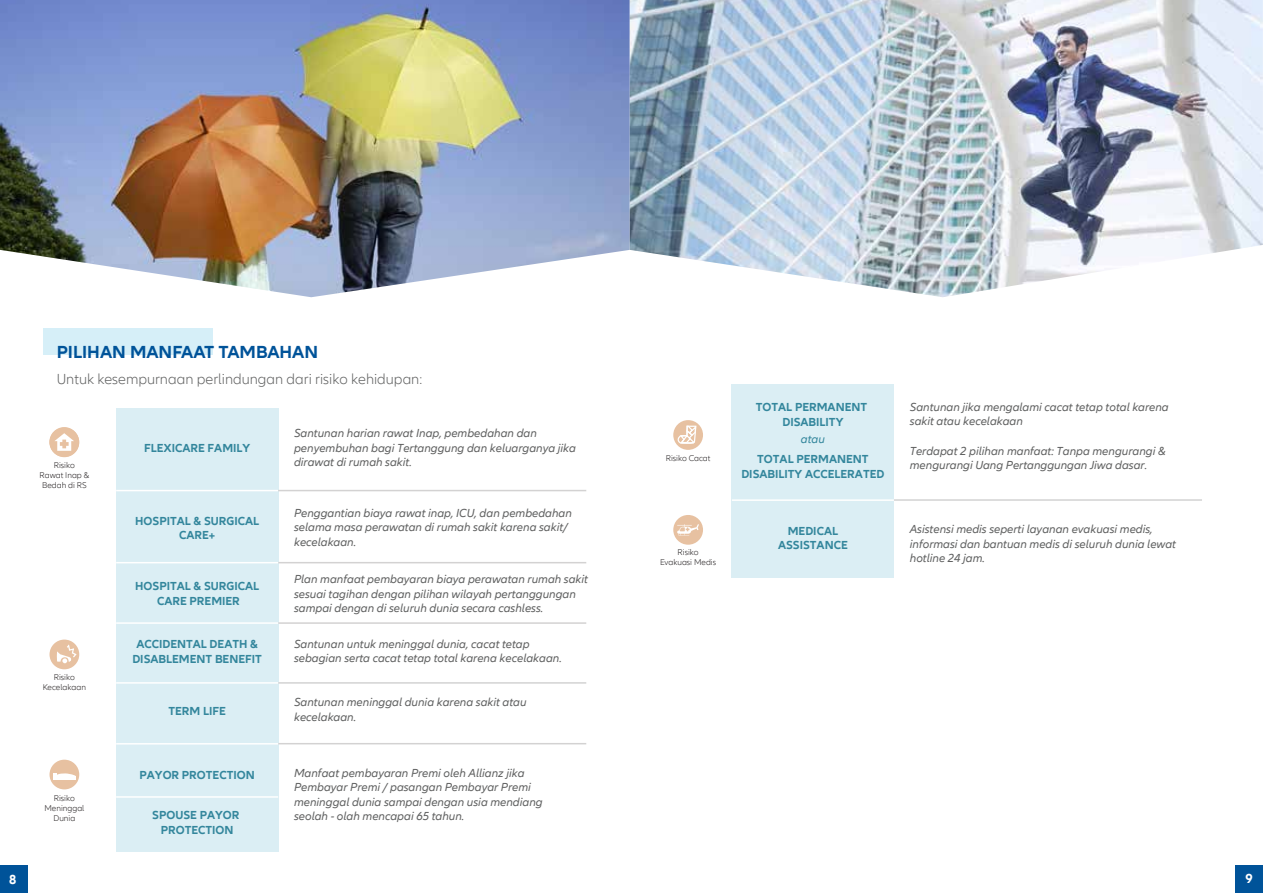
<style>
.page{position:relative;width:1263px;height:893px;background:#fff}
.page>*{position:absolute;margin:0;border:0;box-sizing:border-box;transform-origin:0 0}
.t1{font:700 18px "Allianz Neo";color:#005399}
.t2{font:300 15px "Allianz Neo";color:#606161}
.t3{font:700 13.5px "Allianz Neo";color:#fff}
.t4{font:italic 12px/14.4px "Allianz Neo";color:#606161}
.t5{font:700 12px/14.4px "Allianz Neo";color:#33869c;text-align:center}
.t6{font:italic 12px "Allianz Neo";color:#33869c}
.t7{font:300 8.55px/10.4px "Allianz Neo";color:#231f20;text-align:center}
</style>
<div class="page">
<div style="left:50px;top:640px;width:29px;height:29px;background:#e7c1a1;border-radius:50%"></div>
<svg style="left:57px;top:643px;width:21px;height:20px"></svg>
<div style="left:50px;top:760px;width:29px;height:29px;background:#e7c1a1;border-radius:50%"></div>
<hr style="left:53px;top:776px;width:22px;height:3px;background:#fff">
<svg style="left:54px;top:773px;width:22px;height:3px"></svg>
<div style="left:673px;top:420px;width:30px;height:30px;background:#e7c1a1;border-radius:50%"></div>
<div style="left:673px;top:515px;width:30px;height:30px;background:#e7c1a1;border-radius:50%"></div>
<svg style="left:677px;top:424px;width:22px;height:121px"></svg>
<div style="left:0;top:865px;width:28px;height:28px;background:#005399"></div>
<div style="left:1235px;top:865px;width:28px;height:28px;background:#005399"></div>
<div style="left:732px;top:384px;width:162px;height:194px;background:#dbeef4"></div>
<hr style="left:894px;top:499px;width:308px;height:2px;background:#d3d2d2">
<hr style="left:732px;top:499px;width:162px;height:2px;background:#fff">
<div style="left:116px;top:408px;width:162px;height:443px;background:#dbeef4"></div>
<hr style="left:116px;top:490px;width:162px;height:1px;background:#fff">
<hr style="left:278px;top:490px;width:308px;height:1px;background:#d3d2d2">
<hr style="left:278px;top:562px;width:308px;height:1px;background:#d3d2d2">
<hr style="left:278px;top:622px;width:308px;height:2px;background:#d3d2d2">
<hr style="left:278px;top:682px;width:308px;height:2px;background:#d3d2d2">
<hr style="left:278px;top:743px;width:308px;height:1px;background:#d3d2d2">
<hr style="left:116px;top:562px;width:162px;height:1px;background:#fff">
<hr style="left:116px;top:622px;width:162px;height:2px;background:#fff">
<hr style="left:116px;top:682px;width:162px;height:2px;background:#fff">
<hr style="left:116px;top:743px;width:162px;height:1px;background:#fff">
<hr style="left:116px;top:796px;width:162px;height:2px;background:#fff">
<div style="left:44px;top:329px;width:169px;height:26px;background:#d6eff8"></div>
<img style="left:0;top:0;width:1263px;height:297px">
<div style="left:49px;top:427px;width:30px;height:30px;background:#e7c1a1;border-radius:50%"></div>
<svg style="left:55px;top:431px;width:23px;height:20px"></svg>
<h1 class="t1" style="left:57px;top:342px;width:263px">PILIHAN MANFAAT TAMBAHAN</h1>
<p class="t2" style="left:57px;top:371px;width:367px">Untuk kesempurnaan perlindungan dari risiko kehidupan:</p>
<p class="t7" style="left:40px;top:460px;width:51px">Risiko<br>Rawat Inap &amp;<br>Bedah di RS</p>
<p class="t7" style="left:43px;top:672px;width:45px">Risiko<br>Kecelakaan</p>
<p class="t7" style="left:44px;top:793px;width:41px">Risiko<br>Meninggal<br>Dunia</p>
<p class="t5" style="left:144px;top:441px;width:108px">FLEXICARE FAMILY</p>
<p class="t5" style="left:135px;top:514px;width:125px">HOSPITAL &amp; SURGICAL<br>CARE+</p>
<p class="t5" style="left:135px;top:579px;width:125px">HOSPITAL &amp; SURGICAL<br>CARE PREMIER</p>
<p class="t5" style="left:132px;top:637px;width:131px">ACCIDENTAL DEATH &amp;<br>DISABLEMENT BENEFIT</p>
<p class="t5" style="left:168px;top:704px;width:59px">TERM LIFE</p>
<p class="t5" style="left:140px;top:768px;width:117px">PAYOR PROTECTION</p>
<p class="t5" style="left:152px;top:808px;width:89px">SPOUSE PAYOR<br>PROTECTION</p>
<p class="t4" style="left:294px;top:426px;width:283px">Santunan harian rawat Inap, pembedahan dan penyembuhan bagi Tertanggung dan keluarganya jika dirawat di rumah sakit.</p>
<p class="t4" style="left:294px;top:506px;width:279px">Penggantian biaya rawat inap, ICU, dan pembedahan selama masa perawatan di rumah sakit karena sakit/ kecelakaan.</p>
<p class="t4" style="left:294px;top:572px;width:295px">Plan manfaat pembayaran biaya perawatan rumah sakit sesuai tagihan dengan pilihan wilayah pertanggungan sampai dengan di seluruh dunia secara cashless.</p>
<p class="t4" style="left:294px;top:637px;width:269px">Santunan untuk meninggal dunia, cacat tetap sebagian serta cacat tetap total karena kecelakaan.</p>
<p class="t4" style="left:294px;top:696px;width:234px">Santunan meninggal dunia karena sakit atau kecelakaan.</p>
<p class="t4" style="left:294px;top:766px;width:250px">Manfaat pembayaran Premi oleh Allianz jika Pembayar Premi / pasangan Pembayar Premi meninggal dunia sampai dengan usia mendiang seolah - olah mencapai 65 tahun.</p>
<p class="t7" style="left:666px;top:453px;width:46px">Risiko Cacat</p>
<p class="t7" style="left:660px;top:547px;width:57px">Risiko<br>Evakuasi Medis</p>
<p class="t5" style="left:756px;top:400px;width:113px">TOTAL PERMANENT<br>DISABILITY</p>
<p class="t6" style="left:801px;top:433px;width:26px">atau</p>
<p class="t5" style="left:741px;top:452px;width:145px">TOTAL PERMANENT<br>DISABILITY ACCELERATED</p>
<p class="t5" style="left:778px;top:524px;width:71px">MEDICAL<br>ASSISTANCE</p>
<p class="t4" style="left:910px;top:400px;width:260px">Santunan jika mengalami cacat tetap total karena sakit atau kecelakaan</p>
<p class="t4" style="left:910px;top:444px;width:257px">Terdapat 2 pilihan manfaat: Tanpa mengurangi &amp; mengurangi Uang Pertanggungan Jiwa dasar.</p>
<p class="t4" style="left:910px;top:522px;width:268px">Asistensi medis seperti layanan evakuasi medis, informasi dan bantuan medis di seluruh dunia lewat hotline 24 jam.</p>
<p class="t3" style="left:9px;top:871px;width:9px">8</p>
<p class="t3" style="left:1245px;top:870px;width:9px">9</p>
</div>
